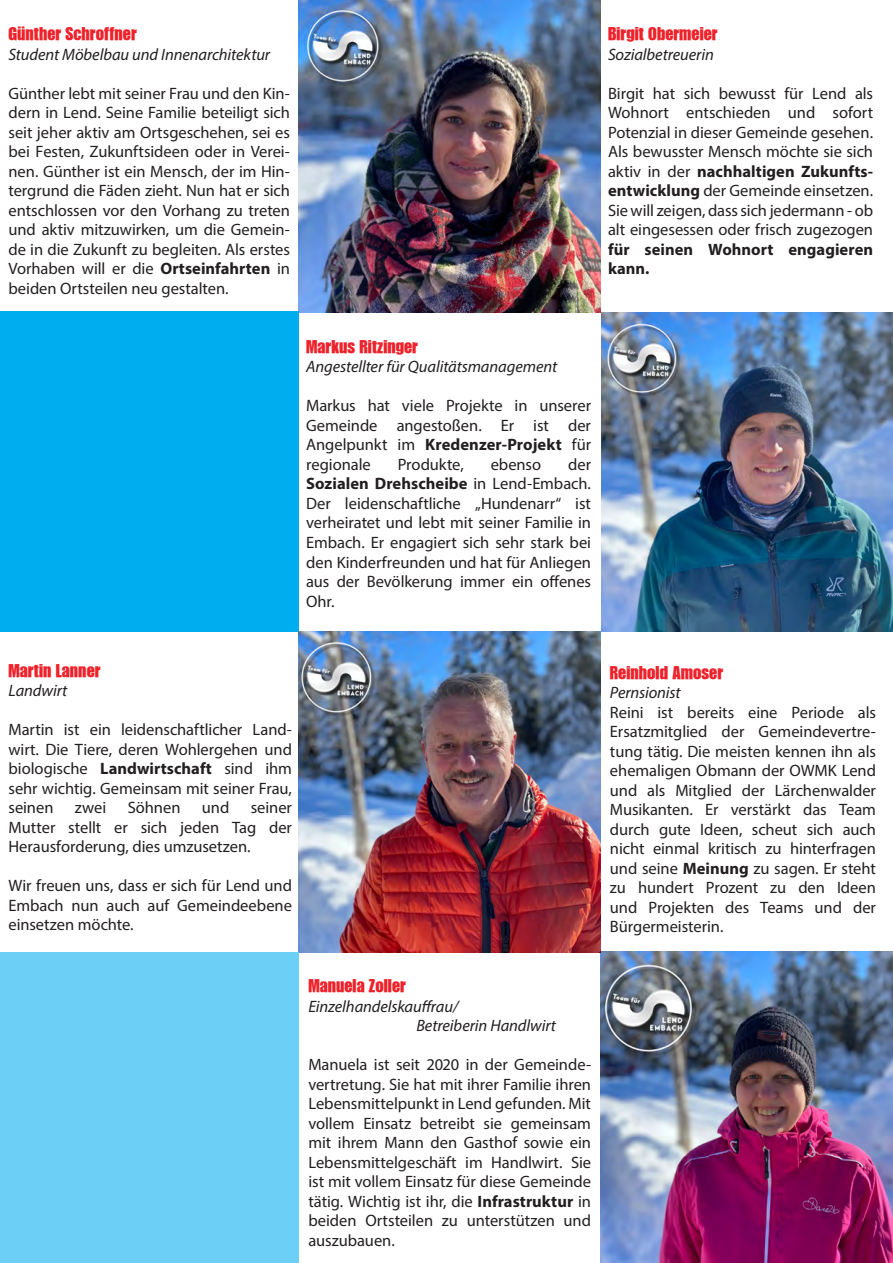
<style>
.page{position:relative;width:893px;height:1263px;background:#fff}
.page>*{position:absolute;margin:0;border:0;box-sizing:border-box;transform-origin:0 0}
.t1{font:18px "GENUINE";letter-spacing:.005em;color:#ee222b}
.t2{font:16.5px/19.5px "Myriad Pro";color:#231f20;text-align:justify}
.t3{font:italic 16.5px "Myriad Pro";letter-spacing:-.005em;color:#231f20}
.s1{font-weight:700}
</style>
<div class="page">
<img style="left:299px;top:0;width:302px;height:312px">
<img style="left:601px;top:312px;width:292px;height:319px">
<img style="left:601px;top:951px;width:292px;height:312px">
<div style="left:0;top:311px;width:299px;height:320px;background:#00aeef"></div>
<img style="left:298px;top:631px;width:302px;height:321px">
<div style="left:0;top:952px;width:299px;height:311px;background:#6bcff6"></div>
<p class="t1" style="left:9px;top:23px;width:130px">Günther Schroffner</p>
<p class="t3" style="left:9px;top:44px;width:263px">Student Möbelbau und Innenarchitektur</p>
<p class="t2" style="left:9px;top:83px;width:283px">Günther lebt mit seiner Frau und den Kin&shy;dern in Lend. Seine Familie beteiligt sich seit jeher aktiv am Ortsgeschehen, sei es bei Festen, Zukunftsideen oder in Verei&shy;nen. Günther ist ein Mensch, der im Hin&shy;tergrund die Fäden zieht. Nun hat er sich entschlossen vor den Vorhang zu treten und aktiv mitzuwirken, um die Gemein&shy;de in die Zukunft zu begleiten. Als erstes Vorhaben will er die <span class="s1">Ortseinfahrten</span> in beiden Ortsteilen neu gestalten.</p>
<p class="t1" style="left:306px;top:335px;width:113px">Markus Ritzinger</p>
<p class="t3" style="left:306px;top:357px;width:253px">Angestellter für Qualitätsmanagement</p>
<p class="t2" style="left:306px;top:396px;width:286px">Markus hat viele Projekte in unserer Gemeinde angestoßen. Er ist der Angelpunkt im <span class="s1">Kredenzer-Projekt</span> für regionale</p>
<p class="t2" style="left:306px;top:454px;width:286px;text-indent:262px">der <span class="s1">Sozialen Drehscheibe</span> in Lend-Embach.<br>Der leidenschaftliche „Hundenarr“ ist verheiratet und lebt mit seiner Familie in Embach. Er engagiert sich sehr stark bei den Kinderfreunden und hat für Anliegen aus der Bevölkerung immer ein offenes Ohr.</p>
<p class="t2" style="left:398px;top:454px;width:68px">Produkte,</p>
<p class="t2" style="left:491px;top:454px;width:52px">ebenso</p>
<p class="t1" style="left:608px;top:23px;width:111px">Birgit Obermeier</p>
<p class="t3" style="left:608px;top:44px;width:107px">Sozialbetreuerin</p>
<p class="t2" style="left:608px;top:83px;width:267px">Birgit hat sich bewusst für Lend als Wohnort entschieden und sofort Potenzial in dieser Gemeinde gesehen.<br>Als bewusster Mensch möchte sie sich aktiv in der <span class="s1">nachhaltigen Zukunfts&shy;entwicklung</span> der Gemeinde einsetzen.<br>Sie will zeigen, dass sich jedermann - ob alt eingesessen oder frisch zugezogen <span class="s1">für seinen Wohnort engagieren kann.</span></p>
<p class="t1" style="left:9px;top:659px;width:93px">Martin Lanner</p>
<p class="t3" style="left:9px;top:680px;width:60px">Landwirt</p>
<p class="t2" style="left:9px;top:719px;width:285px">Martin ist ein leidenschaftlicher Land&shy;wirt. Die Tiere, deren Wohlergehen und biologische <span class="s1">Landwirtschaft</span> sind ihm sehr wichtig. Gemeinsam mit seiner Frau, seinen</p>
<p class="t2" style="left:75px;top:797px;width:33px">zwei</p>
<p class="t2" style="left:128px;top:797px;width:54px">Söhnen</p>
<p class="t2" style="left:202px;top:797px;width:29px">und</p>
<p class="t2" style="left:9px;top:797px;width:285px;text-indent:242px">seiner Mutter stellt er sich jeden Tag der Herausforderung, dies umzusetzen.</p>
<p class="t2" style="left:9px;top:875px;width:285px">Wir freuen uns, dass er sich für Lend und Embach nun auch auf Gemeindeebene einsetzen möchte.</p>
<p class="t1" style="left:308px;top:975px;width:99px">Manuela Zoller</p>
<p class="t3" style="left:308px;top:996px;width:152px">Einzelhandelskauffrau/</p>
<p class="t3" style="left:416px;top:1015px;width:141px">Betreiberin Handlwirt</p>
<p class="t2" style="left:308px;top:1054px;width:284px">Manuela ist seit 2020 in der Gemeinde&shy;vertretung. Sie hat mit ihrer Familie ihren Lebensmittelpunkt in Lend gefunden. Mit vollem Einsatz betreibt sie gemeinsam mit ihrem Mann den Gasthof sowie ein Lebensmittelgeschäft im Handlwirt. Sie ist mit vollem Einsatz für diese Gemeinde tätig. Wichtig ist ihr, die <span class="s1">Infrastruktur</span> in beiden Ortsteilen zu unterstützen und auszubauen.</p>
<p class="t1" style="left:610px;top:661px;width:115px">Reinhold Amoser</p>
<p class="t3" style="left:610px;top:682px;width:72px">Pernsionist</p>
<p class="t2" style="left:610px;top:702px;width:268px">Reini ist bereits eine Periode als Ersatzmitglied der Gemeindevertre&shy;tung tätig. Die meisten kennen ihn als ehemaligen Obmann der OWMK Lend und als Mitglied der Lärchenwalder Musikanten. Er verstärkt das Team durch gute Ideen, scheut sich auch nicht einmal kritisch zu hinterfragen und seine <span class="s1">Meinung</span> zu sagen. Er steht zu hundert Prozent zu den Ideen und Projekten des Teams und der Bürgermeisterin.</p>
</div>
